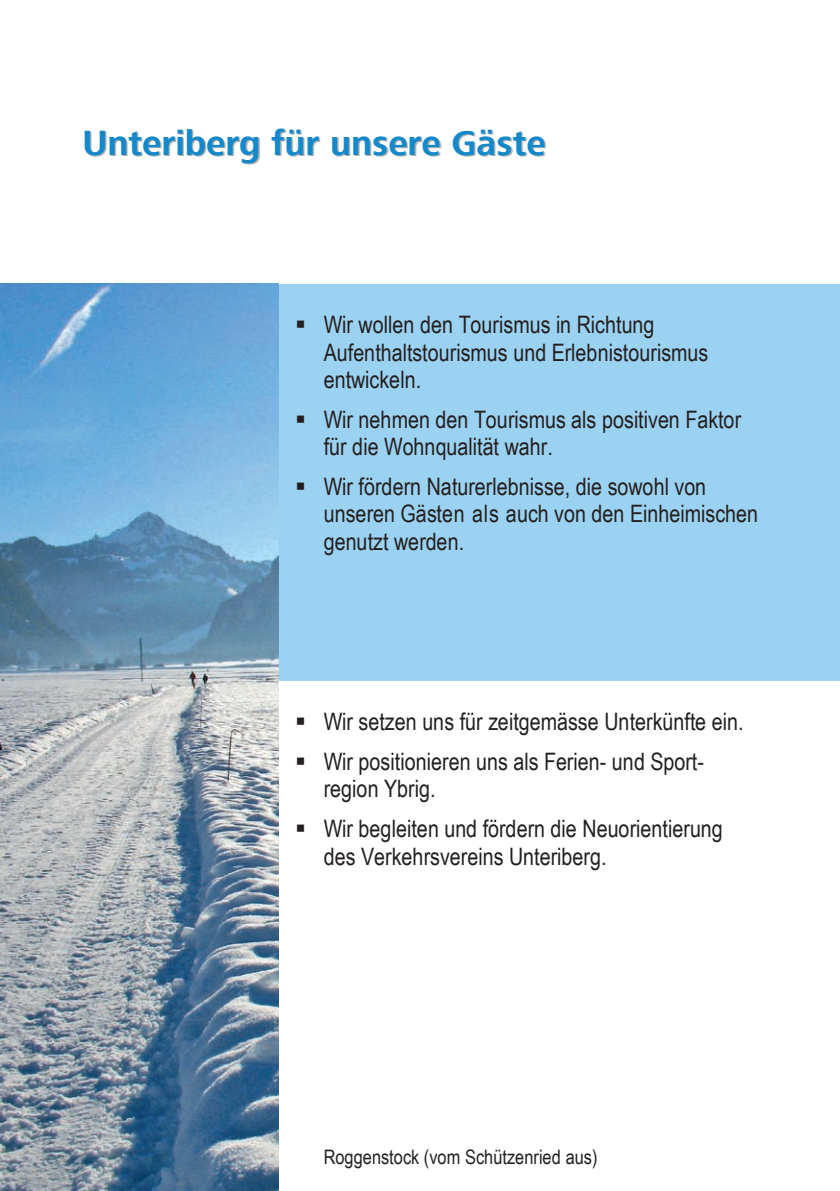
<style>
.page{position:relative;width:840px;height:1191px;background:#fff}
.page>*{position:absolute;margin:0;border:0;box-sizing:border-box;transform-origin:0 0}
.t1{font:700 36px "Frutiger Next Com";color:#1388cb}
.t2{font:24px/27.4px "Arial Narrow";color:#231f20}
.t3{font:20px "Arial Narrow";color:#231f20}
</style>
<div class="page">
<div style="left:0;top:283px;width:839px;height:397px;background:#9bd2f1"></div>
<img style="left:0;top:283px;width:278px;height:908px">
<h1 class="t1" style="left:82px;top:122px;width:464px">Unteriberg für unsere Gäste</h1>
<p class="t2" style="left:323px;top:310px;width:386px;text-indent:-29px">▪ Wir wollen den Tourismus in Richtung<br>Aufenthaltstourismus und Erlebnistourismus entwickeln.</p>
<p class="t2" style="left:323px;top:404px;width:419px;text-indent:-29px">▪ Wir nehmen den Tourismus als positiven Faktor für die Wohnqualität wahr.</p>
<p class="t2" style="left:323px;top:472px;width:436px;text-indent:-29px">▪ Wir fördern Naturerlebnisse, die sowohl von unseren Gästen als auch von den Einheimischen genutzt werden.</p>
<p class="t2" style="left:295px;top:707px;width:449px">▪ Wir setzen uns für zeitgemässe Unterkünfte ein.</p>
<p class="t2" style="left:323px;top:746px;width:381px;text-indent:-29px">▪ Wir positionieren uns als Ferien- und Sport&shy;region Ybrig.</p>
<p class="t2" style="left:323px;top:814px;width:400px;text-indent:-29px">▪ Wir begleiten und fördern die Neuorientierung des Verkehrsvereins Unteriberg.</p>
<p class="t3" style="left:323px;top:1142px;width:275px">Roggenstock (vom Schützenried aus)</p>
</div>
